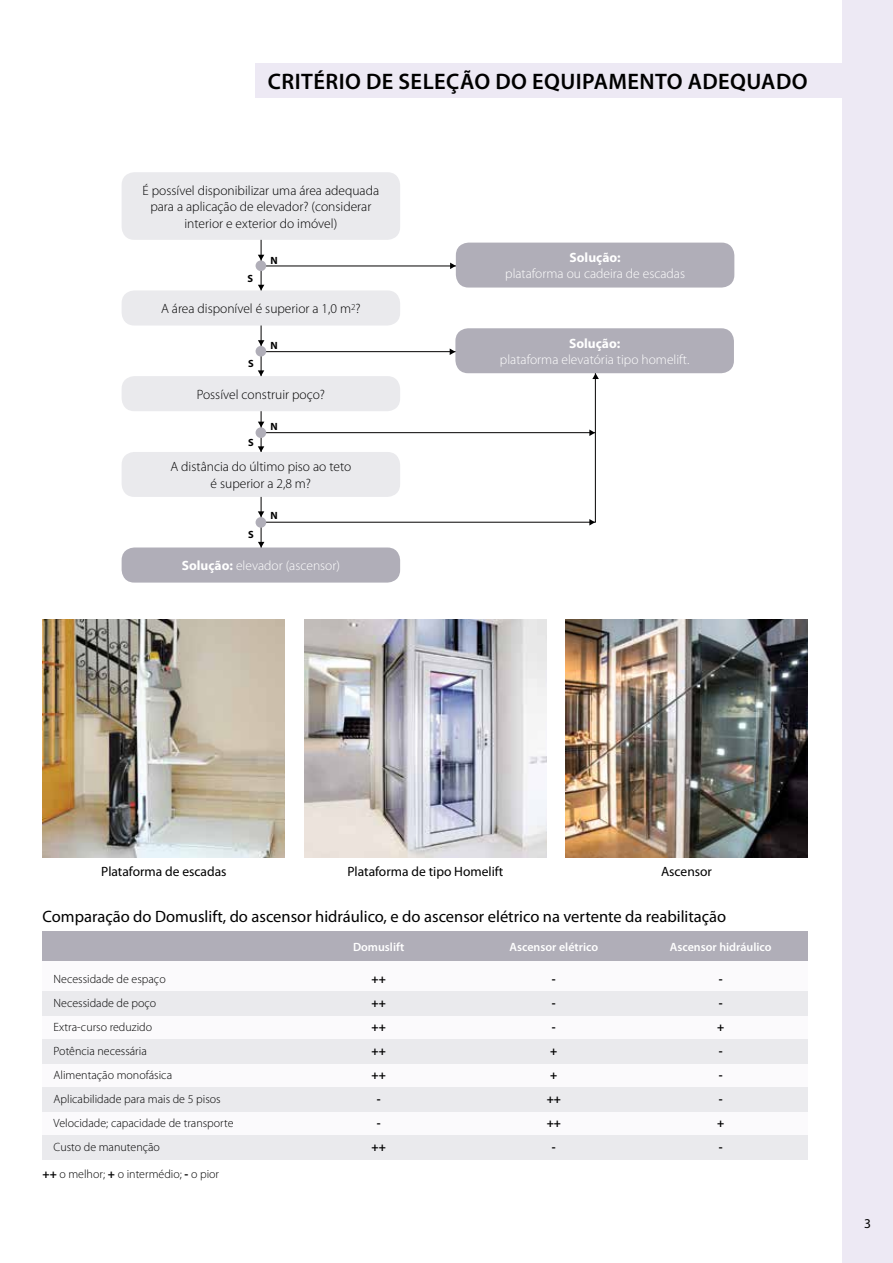
<style>
.page{position:relative;width:893px;height:1263px;background:#fff}
.page>*{position:absolute;margin:0;border:0;box-sizing:border-box;transform-origin:0 0}
.t1{font:600 22.5px "Myriad Pro";letter-spacing:.02em;color:#000}
.t2{font:16.5px "Myriad Pro";color:#000}
.t3{font:300 13.5px/16.5px "Myriad Pro";color:#000;text-align:center}
.t4{font:300 13.5px "Myriad Pro";color:#fff}
.t5{font:13.5px "Myriad Pro";color:#000}
.t6{font:700 13.5px "Myriad Pro";color:#fff}
.t7{font:300 12px/24px "Myriad Pro";color:#000}
.t8{font:600 12px "Myriad Pro";color:#fff}
.t9{font:700 12px/24px "Myriad Pro";color:#000;text-align:center}
.t10{font:700 10.5px "Myriad Pro";color:#000}
.s1{font-weight:700}
</style>
<div class="page">
<div style="left:842px;top:0;width:51px;height:1263px;background:#ede9f4"></div>
<hr style="left:261px;top:266px;width:206px;height:1px;background:#030202">
<hr style="left:260px;top:351px;width:206px;height:1px;background:#030202">
<svg style="left:260px;top:352px;width:336px;height:171px"></svg>
<hr style="left:261px;top:236px;width:1px;height:328px;background:#030202">
<div style="left:43px;top:948px;width:765px;height:212px;background:#fbfafc"></div>
<div style="left:43px;top:991px;width:765px;height:25px;background:#eaeaed"></div>
<div style="left:43px;top:1039px;width:765px;height:25px;background:#eaeaed"></div>
<div style="left:43px;top:1087px;width:765px;height:25px;background:#eaeaed"></div>
<div style="left:43px;top:1135px;width:765px;height:25px;background:#eaeaed"></div>
<div style="left:43px;top:931px;width:765px;height:30px;background:#b0aeb8"></div>
<div style="left:255px;top:64px;width:588px;height:34px;background:#ede9f4"></div>
<img style="left:566px;top:620px;width:242px;height:238px">
<img style="left:43px;top:620px;width:242px;height:238px">
<img style="left:304px;top:620px;width:242px;height:238px">
<div style="left:122px;top:172px;width:278px;height:68px;background:#eaeaed;border-radius:13px"></div>
<div style="left:122px;top:290px;width:278px;height:35px;background:#eaeaed;border-radius:13px"></div>
<div style="left:122px;top:376px;width:278px;height:35px;background:#eaeaed;border-radius:13px"></div>
<div style="left:122px;top:452px;width:278px;height:45px;background:#eaeaed;border-radius:13px"></div>
<div style="left:122px;top:547px;width:278px;height:36px;background:#b0aeb8;border-radius:13px"></div>
<div style="left:256px;top:260px;width:10px;height:11px;background:#b0aeb8;border-radius:50%"></div>
<div style="left:256px;top:346px;width:10px;height:11px;background:#b0aeb8;border-radius:50%"></div>
<div style="left:256px;top:427px;width:10px;height:11px;background:#b0aeb8;border-radius:50%"></div>
<div style="left:256px;top:517px;width:10px;height:11px;background:#b0aeb8;border-radius:50%"></div>
<svg style="left:258px;top:255px;width:6px;height:5px"></svg>
<svg style="left:258px;top:285px;width:6px;height:5px"></svg>
<svg style="left:258px;top:340px;width:6px;height:6px"></svg>
<svg style="left:258px;top:370px;width:6px;height:6px"></svg>
<svg style="left:258px;top:422px;width:6px;height:5px"></svg>
<svg style="left:258px;top:446px;width:6px;height:6px"></svg>
<svg style="left:258px;top:511px;width:6px;height:6px"></svg>
<svg style="left:258px;top:542px;width:6px;height:5px"></svg>
<div style="left:455px;top:328px;width:279px;height:45px;background:#b0aeb8;border-radius:13px"></div>
<div style="left:456px;top:243px;width:278px;height:45px;background:#b0aeb8;border-radius:13px"></div>
<svg style="left:450px;top:263px;width:6px;height:6px"></svg>
<svg style="left:450px;top:348px;width:5px;height:7px"></svg>
<svg style="left:589px;top:429px;width:6px;height:7px"></svg>
<svg style="left:589px;top:519px;width:6px;height:6px"></svg>
<svg style="left:592px;top:373px;width:7px;height:6px"></svg>
<h1 class="t1" style="left:268px;top:67px;width:70px">Critério</h1>
<h1 class="t1" style="left:366px;top:67px;width:45px">de sele</h1>
<h1 class="t1" style="left:446px;top:67px;width:144px">ção do equipamento</h1>
<h1 class="t1" style="left:688px;top:67px;width:118px">adequado</h1>
<p class="t3" style="left:143px;top:182px;width:238px">É possível disponibilizar uma área adequada para a aplicação de elevador? (considerar interior e exterior do imóvel)</p>
<p class="t10" style="left:247px;top:272px;width:7px">S</p>
<p class="t10" style="left:270px;top:253px;width:9px">N</p>
<p class="t3" style="left:161px;top:300px;width:201px">A área disponível é superior a 1,0 m<sup>2</sup>?</p>
<p class="t10" style="left:248px;top:356px;width:7px">S</p>
<p class="t10" style="left:270px;top:338px;width:9px">N</p>
<p class="t3" style="left:197px;top:386px;width:130px">Possível construir poço?</p>
<p class="t10" style="left:248px;top:435px;width:7px">S</p>
<p class="t10" style="left:270px;top:419px;width:9px">N</p>
<p class="t3" style="left:170px;top:458px;width:182px">A distância do último piso ao teto é superior a 2,8 m?</p>
<p class="t10" style="left:248px;top:528px;width:7px">S</p>
<p class="t10" style="left:270px;top:509px;width:9px">N</p>
<p class="t4" style="left:182px;top:557px;width:160px"><span class="s1">Solução:</span> elevador (ascensor)</p>
<p class="t6" style="left:569px;top:249px;width:53px">Solução:</p>
<p class="t4" style="left:505px;top:266px;width:181px">plataforma ou cadeira de escadas</p>
<p class="t6" style="left:569px;top:334px;width:53px">Solução:</p>
<p class="t4" style="left:500px;top:351px;width:191px">plataforma elevatória tipo homelift.</p>
<p class="t5" style="left:101px;top:863px;width:127px">Plataforma de escadas</p>
<p class="t5" style="left:347px;top:863px;width:157px">Plataforma de tipo Homelift</p>
<p class="t5" style="left:661px;top:863px;width:52px">Ascensor</p>
<h2 class="t2" style="left:43px;top:907px;width:685px">Comparação do Domuslift, do ascensor hidráulico, e do ascensor elétrico na vertente da reabilitação</h2>
<p class="t7" style="left:54px;top:967px;width:182px">Necessidade de espaço<br>Necessidade de poço<br>Extra-curso reduzido<br>Potência necessária<br>Alimentação monofásica<br>Aplicabilidade para mais de 5 pisos<br>Velocidade; capacidade de transporte<br>Custo de manutenção</p>
<p class="t7" style="left:43px;top:1162px;width:178px"><span class="s1">++</span> o melhor; <span class="s1">+</span> o intermédio; <span class="s1">-</span> o pior</p>
<p class="t8" style="left:353px;top:939px;width:53px">Domuslift</p>
<p class="t8" style="left:510px;top:939px;width:90px">Ascensor elétrico</p>
<p class="t8" style="left:670px;top:939px;width:103px">Ascensor hidráulico</p>
<p class="t9" style="left:371px;top:967px;width:16px">++ ++ ++ ++ ++ -<br>- ++</p>
<p class="t9" style="left:547px;top:967px;width:16px">-<br>-<br>-<br>+ + ++ ++ -</p>
<p class="t9" style="left:717px;top:967px;width:9px;text-align:left">- - + - - - + -</p>
<p class="t5" style="left:864px;top:1215px;width:8px">3</p>
</div>
